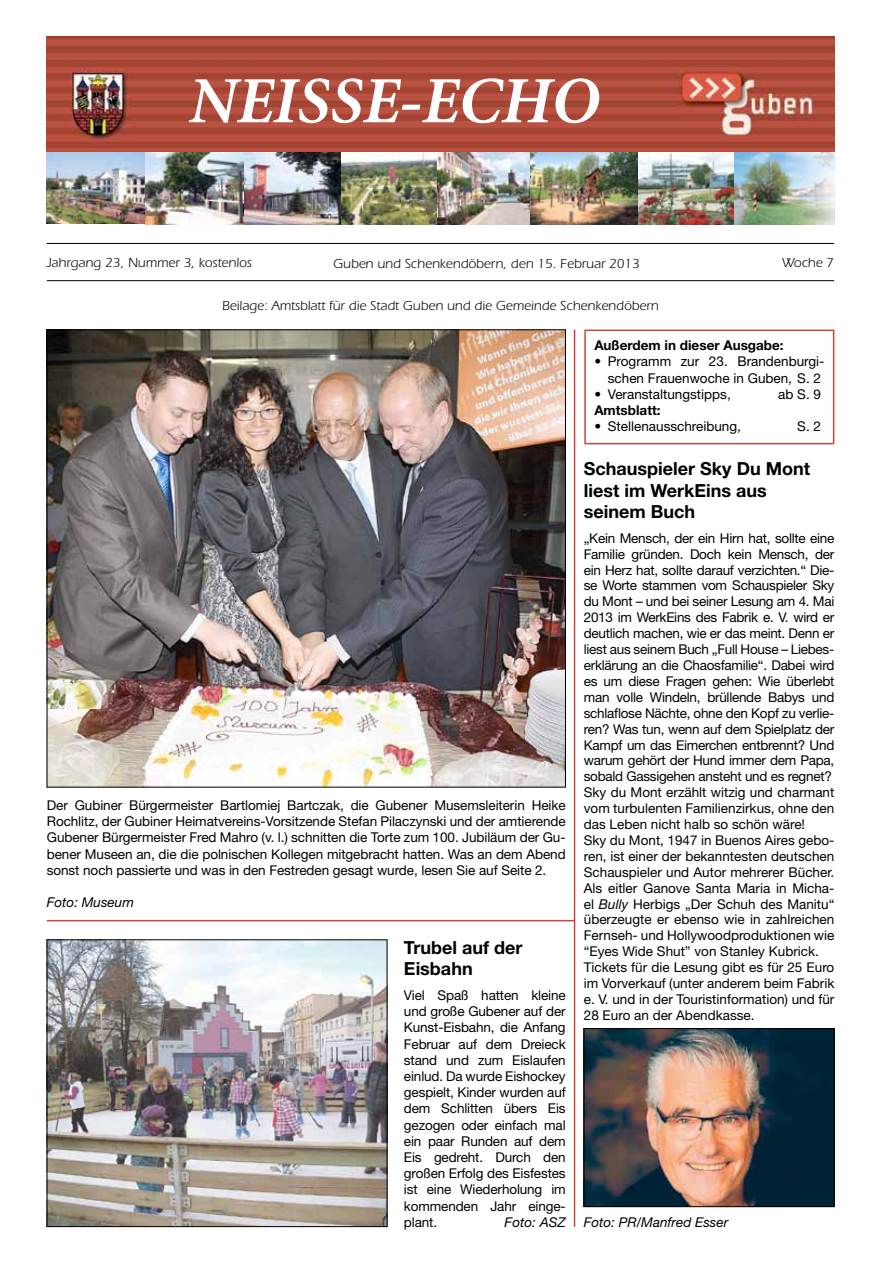
<style>
.page{position:relative;width:881px;height:1263px;background:#fff}
.page>*{position:absolute;margin:0;border:0;box-sizing:border-box;transform-origin:0 0}
.t1{font:66px "Minion Bold Italic Os F";color:#fff}
.t2{font:700 18px/21.6px "Helvetica Neue LT";color:#000}
.t3{font:13.5px/15.9px "Helvetica Neue LT";letter-spacing:-.005em;color:#000;text-align:justify}
.t4{font:13.5px "Itc Eras";color:#000}
.t5{font:italic 13.5px "Helvetica Neue LT";color:#000}
.t6{font:700 13.5px "Helvetica Neue LT";color:#000}
.s1{font-style:italic}
</style>
<div class="page">
<hr style="left:47px;top:243px;width:786px;height:1px;background:#000">
<hr style="left:47px;top:280px;width:786px;height:1px;background:#000">
<img style="left:47px;top:36px;width:786px;height:117px">
<img style="left:47px;top:153px;width:786px;height:72px">
<img style="left:49px;top:332px;width:514px;height:453px">
<img style="left:585px;top:1030px;width:246px;height:175px">
<div style="left:583px;top:1028px;width:250px;height:179px;border:1px solid #000"></div>
<img style="left:49px;top:941px;width:336px;height:284px">
<div style="left:47px;top:939px;width:340px;height:288px;border:1px solid #000"></div>
<hr style="left:47px;top:920px;width:527px;height:1px;background:#d0433d">
<hr style="left:573px;top:330px;width:2px;height:897px;background:#d0433d">
<div style="left:584px;top:330px;width:250px;height:114px;border:2px solid #d0433d"></div>
<h1 class="t1" style="left:189px;top:68px;width:412px">NEISSE-ECHO</h1>
<p class="t4" style="left:47px;top:255px;width:207px">Jahrgang 23, Nummer 3, kostenlos</p>
<p class="t4" style="left:333px;top:256px;width:308px">Guben und Schenkendöbern, den 15. Februar 2013</p>
<p class="t4" style="left:222px;top:298px;width:438px">Beilage: Amtsblatt für die Stadt Guben und die Gemeinde Schenkendöbern</p>
<p class="t4" style="left:781px;top:255px;width:54px">Woche 7</p>
<p class="t3" style="left:47px;top:797px;width:520px">Der Gubiner Bürgermeister Bartlomiej Bartczak, die Gubener Musemsleiterin Heike Rochlitz, der Gubiner Heimatvereins-Vorsitzende Stefan Pilaczynski und der amtierende Gubener Bürgermeister Fred Mahro (v. l.) schnitten die Torte zum 100. Jubiläum der Gu&shy;bener Museen an, die die polnischen Kollegen mitgebracht hatten. Was an dem Abend sonst noch passierte und was in den Festreden gesagt wurde, lesen Sie auf Seite 2.</p>
<p class="t5" style="left:47px;top:894px;width:89px">Foto: Museum</p>
<h2 class="t2" style="left:404px;top:936px;width:120px">Trubel auf der<br>Eisbahn</h2>
<p class="t3" style="left:404px;top:987px;width:163px">Viel Spaß hatten kleine und große Gubener auf der Kunst-Eisbahn, die Anfang Februar auf dem Dreieck stand und zum Eislaufen einlud. Da wurde Eishockey gespielt, Kinder wurden auf dem Schlitten übers Eis gezogen oder einfach mal ein paar Runden auf dem Eis gedreht. Durch den großen Erfolg des Eisfestes ist eine Wiederholung im kommenden Jahr einge&shy;plant.</p>
<p class="t5" style="left:504px;top:1214px;width:63px">Foto: ASZ</p>
<p class="t6" style="left:594px;top:337px;width:191px">Außerdem in dieser Ausgabe:</p>
<p class="t3" style="left:594px;top:353px;width:231px;text-align:right">• Programm zur 23. Brandenburgi&shy;schen Frauenwoche in Guben, S. 2</p>
<p class="t3" style="left:594px;top:386px;width:138px">• Veranstaltungstipps,</p>
<p class="t3" style="left:778px;top:386px;width:44px">ab S. 9</p>
<p class="t6" style="left:594px;top:402px;width:68px">Amtsblatt:</p>
<p class="t3" style="left:594px;top:418px;width:148px">• Stellenausschreibung,</p>
<p class="t3" style="left:797px;top:418px;width:25px">S. 2</p>
<h2 class="t2" style="left:583px;top:457px;width:228px">Schauspieler Sky Du Mont liest im WerkEins aus seinem Buch</h2>
<p class="t3" style="left:583px;top:530px;width:252px;text-align:left">„Kein Mensch, der ein Hirn hat, sollte eine Familie gründen. Doch kein Mensch, der ein Herz hat, sollte darauf verzichten.“ Die&shy;se Worte stammen vom Schauspieler Sky du Mont – und bei seiner Lesung am 4. Mai 2013 im WerkEins des Fabrik e. V. wird er deutlich machen, wie er das meint. Denn er liest aus seinem Buch „Full House – Liebes&shy;erklärung an die Chaosfamilie“. Dabei wird es um diese Fragen gehen: Wie überlebt man volle Windeln, brüllende Babys und schlaflose Nächte, ohne den Kopf zu verlie&shy;ren? Was tun, wenn auf dem Spielplatz der Kampf um das Eimerchen entbrennt? Und warum gehört der Hund immer dem Papa, sobald Gassigehen ansteht und es regnet?<br>Sky du Mont erzählt witzig und charmant vom turbulenten Familienzirkus, ohne den das Leben nicht halb so schön wäre!<br>Sky du Mont, 1947 in Buenos Aires gebo&shy;ren, ist einer der bekanntesten deutschen Schauspieler und Autor mehrerer Bücher.<br>Als eitler Ganove Santa Maria in Micha&shy;el <span class="s1">Bully</span> Herbigs „Der Schuh des Manitu“ überzeugte er ebenso wie in zahlreichen Fernseh- und Hollywoodproduktionen wie “Eyes Wide Shut” von Stanley Kubrick.<br>Tickets für die Lesung gibt es für 25 Euro im Vorverkauf (unter anderem beim Fabrik e. V. und in der Touristinformation) und für 28 Euro an der Abendkasse.</p>
<p class="t5" style="left:583px;top:1214px;width:146px">Foto: PR/Manfred Esser</p>
</div>
